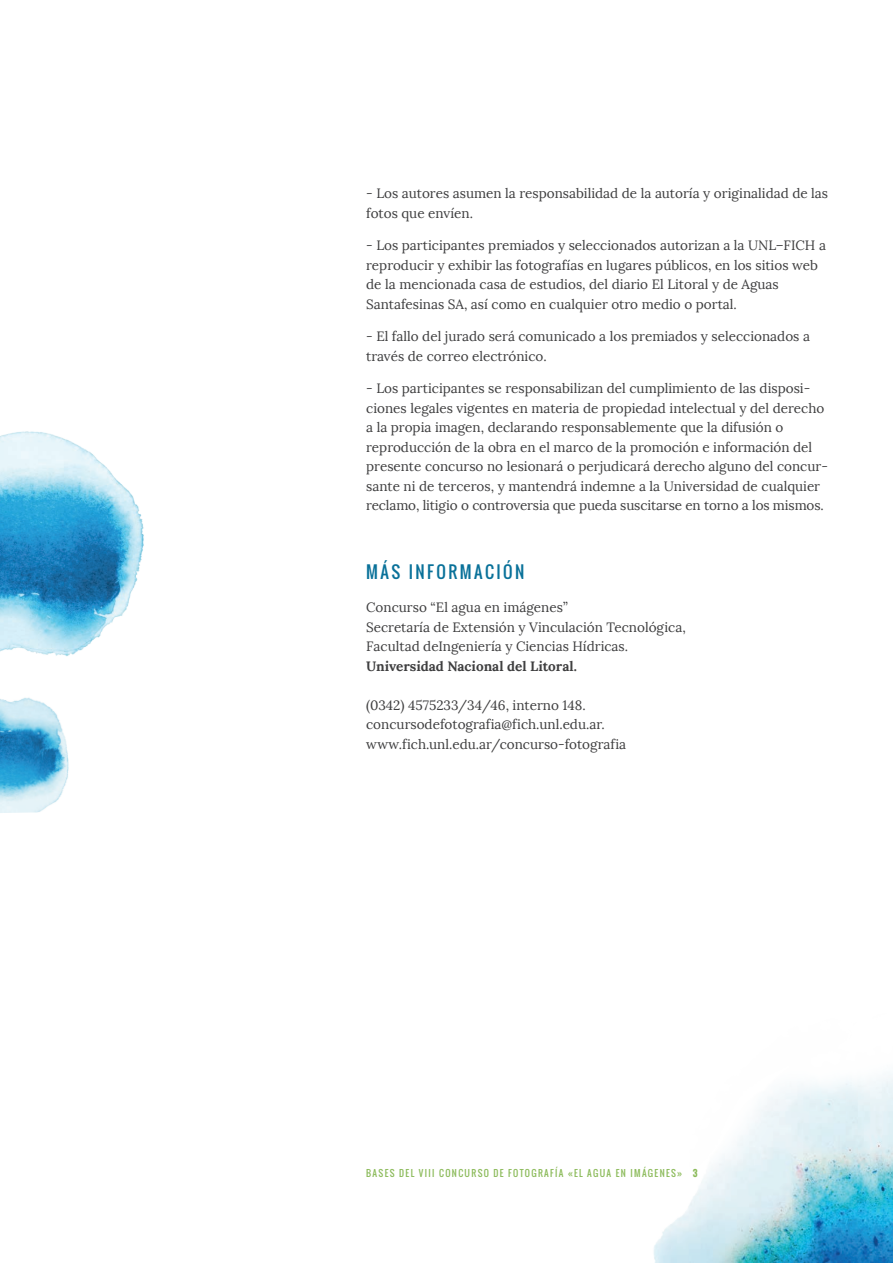
<style>
.page{position:relative;width:893px;height:1263px;background:#fff}
.page>*{position:absolute;margin:0;border:0;box-sizing:border-box;transform-origin:0 0}
.t1{font:16.5px "Oswald";letter-spacing:.15em;color:#097199}
.t2{font:13.5px/19.5px "Lora";color:#3e3e3f}
.t3{font:700 13.5px "Lora";color:#3e3e3f}
.t4{font:9px "Oswald";letter-spacing:.15em;color:#8cbb5b}
.s1{font-weight:700}
</style>
<div class="page">
<img style="left:654px;top:1074px;width:239px;height:189px">
<img style="left:0;top:431px;width:144px;height:225px">
<img style="left:0;top:697px;width:69px;height:116px">
<p class="t2" style="left:366px;top:184px;width:463px">- Los autores asumen la responsabilidad de la autoría y originalidad de las fotos que envíen.</p>
<p class="t2" style="left:366px;top:236px;width:461px">- Los participantes premiados y seleccionados autorizan a la UNL–FICH a reproducir y exhibir las fotografías en lugares públicos, en los sitios web de la mencionada casa de estudios, del diario El Litoral y de Aguas Santafesinas SA, así como en cualquier otro medio o portal.</p>
<p class="t2" style="left:366px;top:327px;width:445px">- El fallo del jurado será comunicado a los premiados y seleccionados a través de correo electrónico.</p>
<p class="t2" style="left:366px;top:379px;width:463px">- Los participantes se responsabilizan del cumplimiento de las disposi&shy;ciones legales vigentes en materia de propiedad intelectual y del derecho a la propia imagen, declarando responsablemente que la difusión o reproducción de la obra en el marco de la promoción e información del presente concurso no lesionará o perjudicará derecho alguno del concur&shy;sante ni de terceros, y mantendrá indemne a la Universidad de cualquier reclamo, litigio o controversia que pueda suscitarse en torno a los mismos.</p>
<p class="t1" style="left:366px;top:559px;width:160px">MÁS INFORMACIÓN</p>
<p class="t2" style="left:366px;top:598px;width:321px">Concurso “El agua en imágenes”<br>Secretaría de Extensión y Vinculación Tecnológica,<br>Facultad deIngeniería y Ciencias Hídricas.</p>
<p class="t3" style="left:366px;top:657px;width:212px">Universidad Nacional del Litoral.</p>
<p class="t2" style="left:366px;top:695px;width:261px">(0342) 4575233/34/46, interno 148. concursodefotografia@fich.unl.edu.ar. www.fich.unl.edu.ar/concurso-fotografia</p>
<p class="t4" style="left:366px;top:1166px;width:333px">BASES DEL VIII CONCURSO DE FOTOGRAFÍA «EL AGUA EN IMÁGENES» <span class="s1">3</span></p>
</div>
